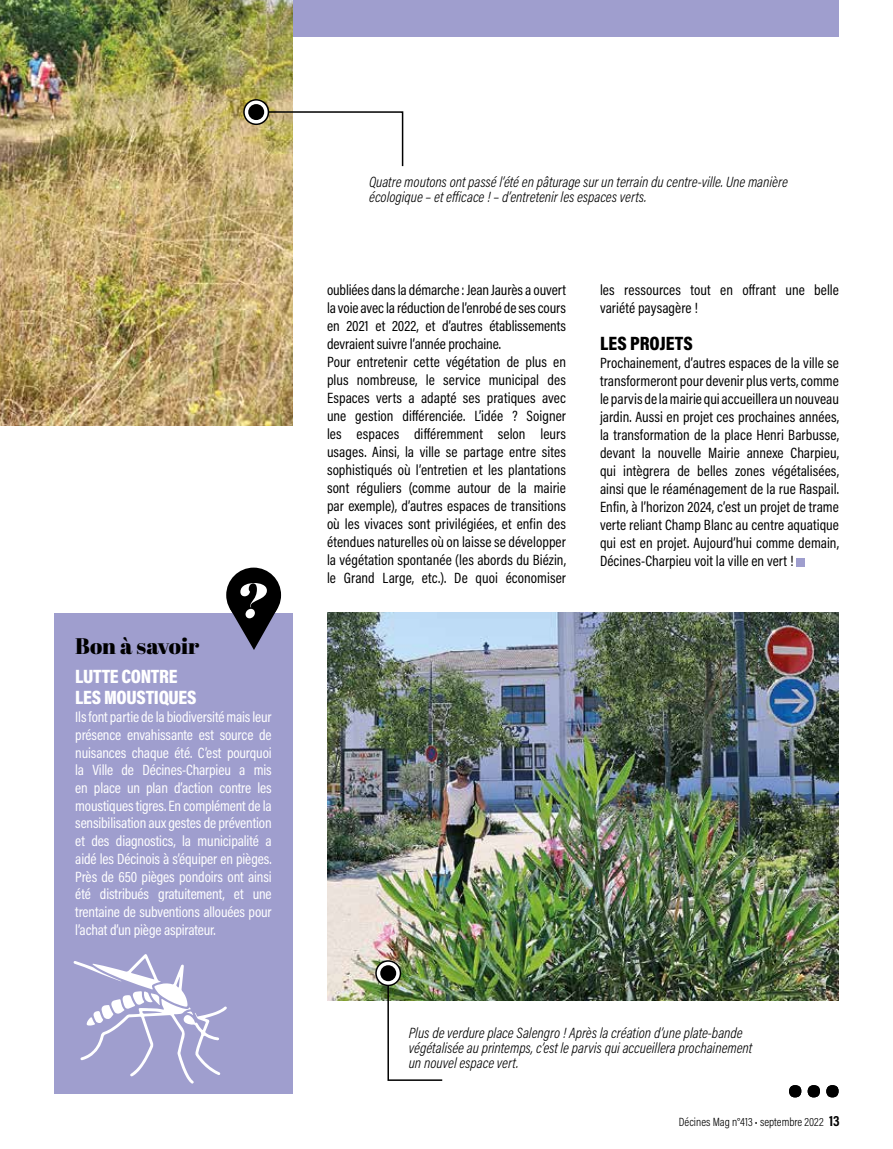
<style>
.page{position:relative;width:893px;height:1149px;background:#fff}
.page>*{position:absolute;margin:0;border:0;box-sizing:border-box;transform-origin:0 0}
.t1{font:22.5px "Abril Fatface";color:#000}
.t2{font:900 19.5px/21px "Acumin Pro Cond";letter-spacing:-.015em;color:#fff}
.t3{font:900 19.5px "Acumin Pro Cond";color:#000}
.t4{font:15px/18px "Acumin Pro Cond";color:#000}
.t5{font:15px/17.7px "Acumin Pro Cond";letter-spacing:-.01em;color:#fff;text-align:justify}
.t6{font:italic 300 15px/15px "Acumin Pro Cond";color:#000}
.t7{font:300 12px "Acumin Pro Cond";color:#000}
.s1{font-weight:700;font-size:15px}
</style>
<div class="page">
<div style="left:0;top:0;width:839px;height:36px;background:#9f9ece"></div>
<img style="left:327px;top:612px;width:512px;height:387px">
<div style="left:796px;top:557px;width:9px;height:9px;background:#9f9ece"></div>
<img style="left:0;top:0;width:293px;height:425px">
<svg style="left:257px;top:110px;width:147px;height:57px"></svg>
<svg style="left:244px;top:100px;width:24px;height:24px"></svg>
<div style="left:243px;top:99px;width:26px;height:26px;border:2px solid #000;border-radius:50%"></div>
<div style="left:248px;top:104px;width:16px;height:16px;background:#000;border-radius:50%"></div>
<svg style="left:789px;top:1085px;width:50px;height:11px"></svg>
<img style="left:387px;top:973px;width:57px;height:108px">
<svg style="left:376px;top:960px;width:24px;height:25px"></svg>
<div style="left:375px;top:959px;width:26px;height:26px;border:2px solid #000;border-radius:50%"></div>
<div style="left:380px;top:964px;width:16px;height:16px;background:#000;border-radius:50%"></div>
<div style="left:54px;top:612px;width:239px;height:481px;background:#9f9ece"></div>
<div style="left:226px;top:567px;width:55px;height:55px;background:#000;border-radius:50%"></div>
<svg style="left:230px;top:583px;width:47px;height:66px"></svg>
<svg style="left:73px;top:954px;width:154px;height:129px"></svg>
<h1 class="t1" style="left:75px;top:629px;width:126px">Bon à savoir</h1>
<h2 class="t2" style="left:75px;top:665px;width:123px">LUTTE CONTRE<br>LES MOUSTIQUES</h2>
<p class="t5" style="left:75px;top:707px;width:198px">Ils font partie de la biodiversité mais leur présence envahissante est source de nuisances chaque été. C’est pourquoi la Ville de Décines-Charpieu a mis en place un plan d’action contre les moustiques tigres. En complément de la sensibilisation aux gestes de prévention et des diagnostics, la municipalité a aidé les Décinois à s’équiper en pièges.<br>Près de 650 pièges pondoirs ont ainsi été distribués gratuitement, et une trentaine de subventions allouées pour l’achat d’un piège aspirateur.</p>
<p class="t6" style="left:369px;top:174px;width:420px">Quatre moutons ont passé l’été en pâturage sur un terrain du centre-ville. Une manière écologique – et efficace ! – d’entretenir les espaces verts.</p>
<p class="t4" style="left:327px;top:280px;width:240px">oubliées dans la démarche : Jean Jaurès a ouvert la voie avec la réduction de l’enrobé de ses cours en 2021 et 2022, et d’autres établissements devraient suivre l’année prochaine.<br>Pour entretenir cette végétation de plus en plus nombreuse, le service municipal des Espaces verts a adapté ses pratiques avec une gestion différenciée. L’idée ? Soigner les espaces différemment selon leurs usages. Ainsi, la ville se partage entre sites sophistiqués où l’entretien et les plantations sont réguliers (comme autour de la mairie par exemple), d’autres espaces de transitions où les vivaces sont privilégiées, et enfin des étendues naturelles où on laisse se développer la végétation spontanée (les abords du Biézin, le Grand Large, etc.). De quoi économiser</p>
<p class="t4" style="left:600px;top:280px;width:240px">les ressources tout en offrant une belle variété paysagère !</p>
<h2 class="t3" style="left:600px;top:330px;width:94px">LES PROJETS</h2>
<p class="t4" style="left:600px;top:353px;width:240px;text-align:justify">Prochainement, d’autres espaces de la ville se transformeront pour devenir plus verts, comme le parvis de la mairie qui accueillera un nouveau jardin. Aussi en projet ces prochaines années, la transformation de la place Henri Barbusse, devant la nouvelle Mairie annexe Charpieu, qui intègrera de belles zones végétalisées, ainsi que le réaménagement de la rue Raspail.<br>Enfin, à l’horizon 2024, c’est un projet de trame verte reliant Champ Blanc au centre aquatique qui est en projet. Aujourd’hui comme demain, Décines-Charpieu voit la ville en vert !</p>
<p class="t6" style="left:409px;top:1024px;width:345px">Plus de verdure place Salengro ! Après la création d’une plate-bande végétalisée au printemps, c’est le parvis qui accueillera prochainement un nouvel espace vert.</p>
<p class="t7" style="left:679px;top:1114px;width:163px">Décines Mag n°413 • septembre 2022 <span class="s1">13</span></p>
</div>
